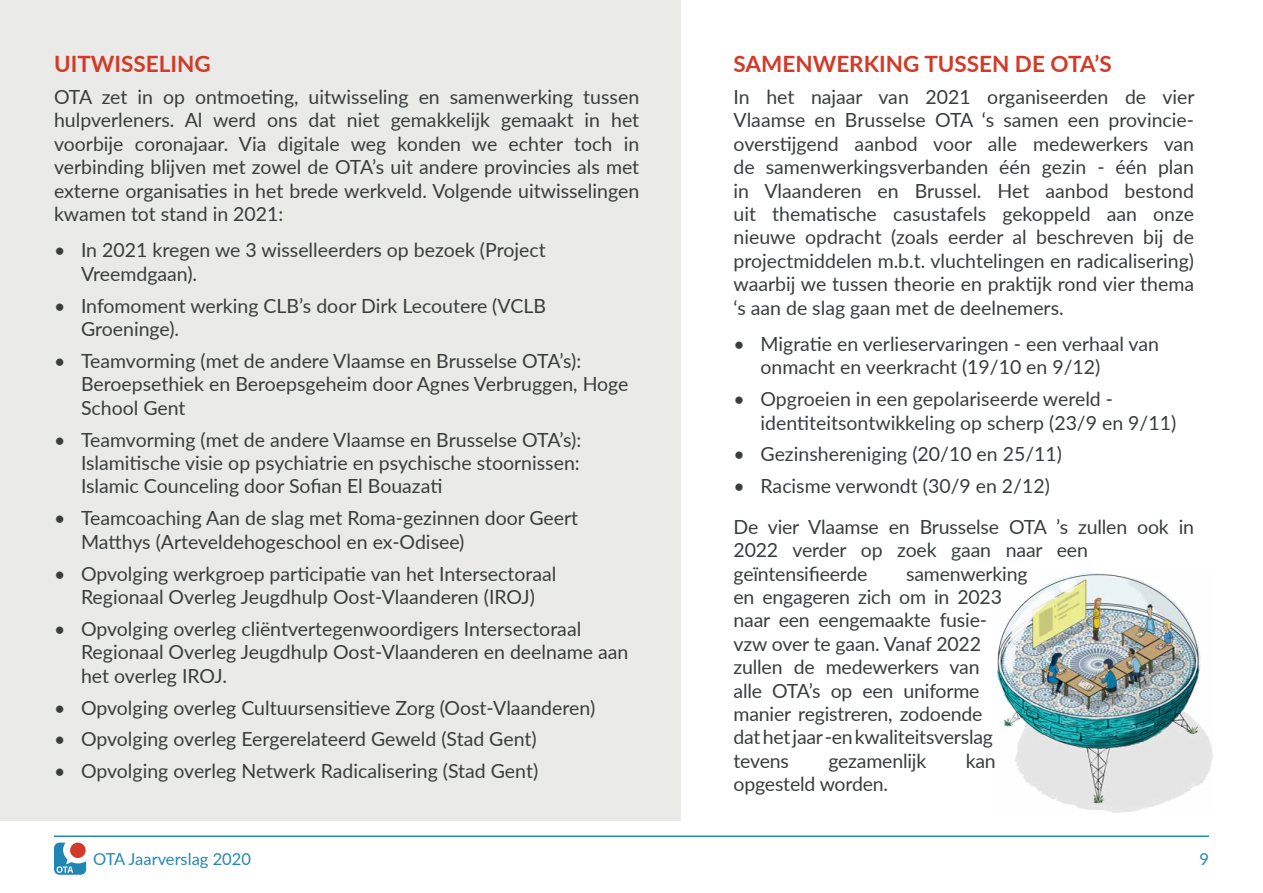
<style>
.page{position:relative;width:1263px;height:893px;background:#fff}
.page>*{position:absolute;margin:0;border:0;box-sizing:border-box;transform-origin:0 0}
.t1{font:700 22.5px "Lato";color:#d23a27}
.t2{font:19.5px/23.4px "Lato";color:#393d3e}
.t3{font:16.5px "Lato";color:#2488b2}
</style>
<div class="page">
<hr style="left:54px;top:835px;width:1155px;height:2px;background:#2488b2">
<svg style="left:54px;top:843px;width:32px;height:32px"></svg>
<div style="left:70px;top:843px;width:16px;height:15px;background:#d23b27;border-radius:50%"></div>
<div style="left:0;top:0;width:680px;height:821px;background:#eaeae8"></div>
<img style="left:998px;top:571px;width:215px;height:241px">
<p class="t1" style="left:54px;top:47px;width:158px">UITWISSELING</p>
<p class="t2" style="left:54px;top:84px;width:587px;text-align:justify">OTA zet in op ontmoeting, uitwisseling en samenwerking tussen hulpverleners. Al werd ons dat niet gemakkelijk gemaakt in het voorbije coronajaar. Via digitale weg konden we echter toch in verbinding blijven met zowel de OTA’s uit andere provincies als met externe organisaties in het brede werkveld. Volgende uitwisselingen kwamen tot stand in 2021:</p>
<p class="t2" style="left:81px;top:238px;width:466px;text-indent:-27px">• In 2021 kregen we 3 wisselleerders op bezoek (Project<br>Vreemdgaan).</p>
<p class="t2" style="left:81px;top:293px;width:467px;text-indent:-27px">• Infomoment werking CLB’s door Dirk Lecoutere (VCLB<br>Groeninge).</p>
<p class="t2" style="left:81px;top:348px;width:549px;text-indent:-27px">• Teamvorming (met de andere Vlaamse en Brusselse OTA’s):<br>Beroepsethiek en Beroepsgeheim door Agnes Verbruggen, Hoge<br>School Gent</p>
<p class="t2" style="left:81px;top:427px;width:502px;text-align:justify;text-indent:-27px">• Teamvorming (met de andere Vlaamse en Brusselse OTA’s):<br>Islamitische visie op psychiatrie en psychische stoornissen:<br>Islamic Counceling door Sofian El Bouazati</p>
<p class="t2" style="left:81px;top:506px;width:499px;text-indent:-27px">• Teamcoaching Aan de slag met Roma-gezinnen door Geert<br>Matthys (Arteveldehogeschool en ex-Odisee)</p>
<p class="t2" style="left:54px;top:561px;width:504px;text-align:center">• Opvolging werkgroep participatie van het Intersectoraal<br>Regionaal Overleg Jeugdhulp Oost-Vlaanderen (IROJ)</p>
<p class="t2" style="left:81px;top:616px;width:549px;text-indent:-27px">• Opvolging overleg cliëntvertegenwoordigers Intersectoraal<br>Regionaal Overleg Jeugdhulp Oost-Vlaanderen en deelname aan het overleg IROJ.</p>
<p class="t2" style="left:54px;top:695px;width:543px">• Opvolging overleg Cultuursensitieve Zorg (Oost-Vlaanderen)</p>
<p class="t2" style="left:54px;top:727px;width:484px">• Opvolging overleg Eergerelateerd Geweld (Stad Gent)</p>
<p class="t2" style="left:54px;top:759px;width:486px">• Opvolging overleg Netwerk Radicalisering (Stad Gent)</p>
<p class="t1" style="left:733px;top:47px;width:380px">SAMENWERKING TUSSEN DE OTA’S</p>
<p class="t2" style="left:733px;top:84px;width:462px;text-align:justify">In het najaar van 2021 organiseerden de vier Vlaamse en Brusselse OTA ‘s samen een provincie&shy;overstijgend aanbod voor alle medewerkers van de samenwerkingsverbanden één gezin - één plan in Vlaanderen en Brussel. Het aanbod bestond uit thematische casustafels gekoppeld aan onze nieuwe opdracht (zoals eerder al beschreven bij de projectmiddelen m.b.t. vluchtelingen en radicalisering) waarbij we tussen theorie en praktijk rond vier thema ‘s aan de slag gaan met de deelnemers.</p>
<p class="t2" style="left:760px;top:331px;width:400px;text-indent:-27px">• Migratie en verlieservaringen - een verhaal van onmacht en veerkracht (19/10 en 9/12)</p>
<p class="t2" style="left:760px;top:386px;width:417px;text-indent:-27px">• Opgroeien in een gepolariseerde wereld - identiteitsontwikkeling op scherp (23/9 en 9/11)</p>
<p class="t2" style="left:733px;top:442px;width:330px">• Gezinshereniging (20/10 en 25/11)</p>
<p class="t2" style="left:733px;top:465px;width:462px;line-height:40.3px">• Racisme verwondt (30/9 en 2/12)<br>De vier Vlaamse en Brusselse OTA ’s zullen ook in</p>
<p class="t2" style="left:733px;top:537px;width:356px">2022 verder op zoek gaan naar een geïntensifieerde</p>
<p class="t2" style="left:733px;top:561px;width:295px;text-indent:173px">samenwerking en engageren zich om in 2023 naar een eengemaakte fusie-<br>vzw over te gaan. Vanaf 2022 zullen de medewerkers van<br>alle OTA’s op een uniforme manier registreren, zodoende<br>dat het jaar -en kwaliteitsverslag tevens</p>
<p class="t2" style="left:828px;top:748px;width:99px">gezamenlijk</p>
<p class="t2" style="left:966px;top:748px;width:32px">kan</p>
<p class="t2" style="left:733px;top:771px;width:156px">opgesteld worden.</p>
<p class="t3" style="left:93px;top:847px;width:159px">OTA Jaarverslag 2020</p>
<p class="t3" style="left:1199px;top:847px;width:11px">9</p>
</div>
